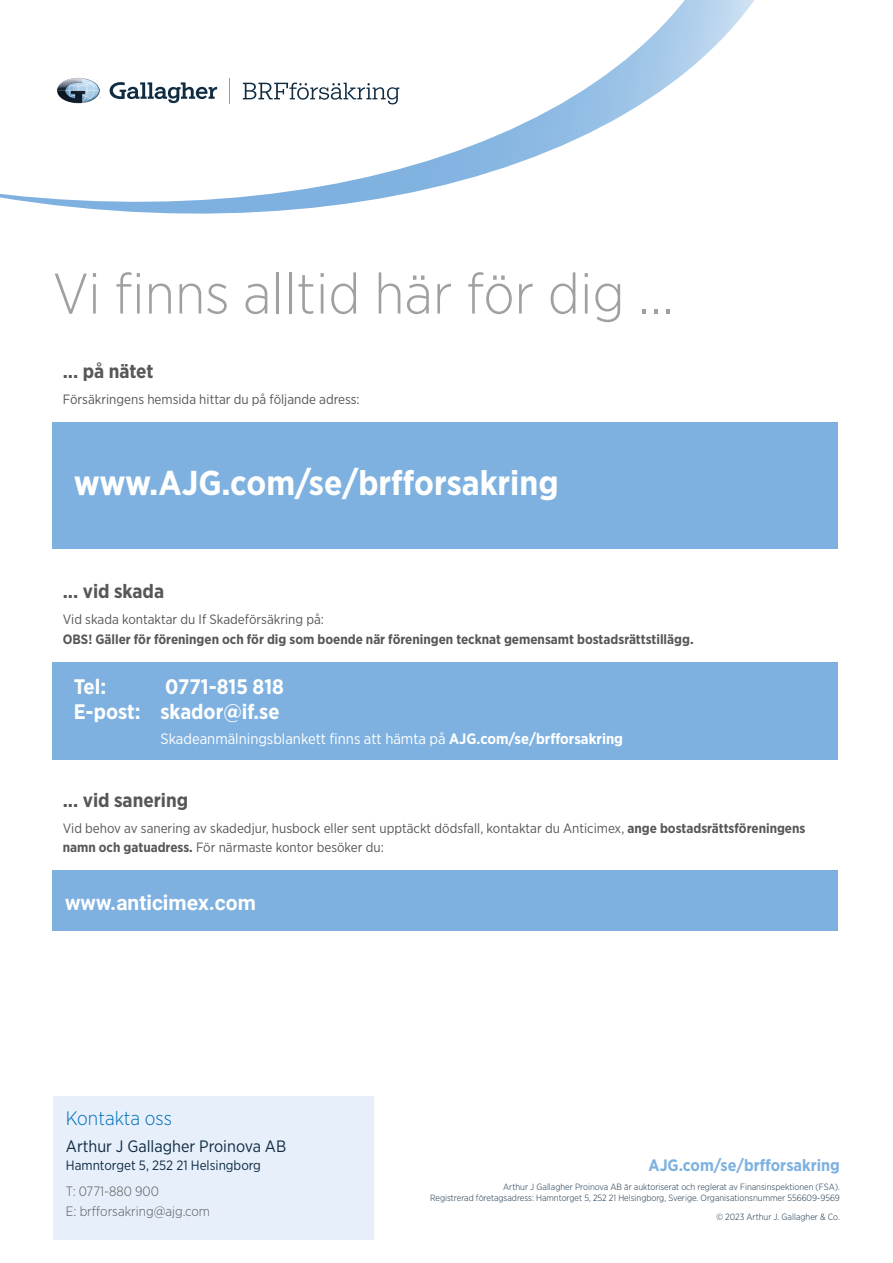
<style>
.page{position:relative;width:893px;height:1263px;background:#fff}
.page>*{position:absolute;margin:0;border:0;box-sizing:border-box;transform-origin:0 0}
.t1{font:300 57px "Gotham Narrow";color:#9fa1a0}
.t2{font:700 34.5px "Gotham Narrow";color:#fff}
.t3{font:700 21px/25.2px "Gotham Narrow";color:#fff;text-align:right}
.t4{font:700 21px "Roboto";color:#fff}
.t5{font:700 19.5px "Gotham Narrow";color:#575756}
.t6{font:300 19.5px "Gotham Narrow";color:#006fb7}
.t7{font:16.5px "Gotham Narrow";color:#102c43}
.t8{font:700 16.5px "Gotham Narrow";color:#7eb1e0}
.t9{font:15px "Gotham Narrow";color:#fff}
.t10{font:13.5px/19.5px "Gotham Narrow";color:#575756}
.t11{font:700 13.5px "Gotham Narrow";color:#575756}
.t12{font:300 13.5px/20.4px "Gotham Narrow";color:#585856}
.t13{font:13.5px "Gotham Narrow";color:#102c43}
.t14{font:12px "Gotham Narrow";color:#555755}
.t15{font:500 10.5px "Gotham Narrow";color:#0e2c43}
.t16{font:9.75px "Gotham Narrow";letter-spacing:.025em;color:#555755}
.t17{font:300 9px/10.8px "Gotham Narrow";color:#102c43;text-align:right}
.s1{font-weight:700}
</style>
<div class="page">
<div style="left:52px;top:423px;width:786px;height:126px;background:#7eb1e0"></div>
<svg style="left:0;top:0;width:755px;height:214px"></svg>
<div style="left:26px;top:27px;width:329px;height:139px;background:#fff"></div>
<div style="left:52px;top:662px;width:786px;height:97px;background:#7eb1e0"></div>
<div style="left:52px;top:870px;width:786px;height:61px;background:#7eb1e0"></div>
<svg style="left:110px;top:78px;width:289px;height:41px"></svg>
<img style="left:57px;top:78px;width:43px;height:25px">
<div style="left:53px;top:1096px;width:321px;height:144px;background:#e7effa"></div>
<h1 class="t1" style="left:52px;top:259px;width:623px">Vi finns alltid här för dig ...</h1>
<h3 class="t5" style="left:63px;top:359px;width:92px">... på nätet</h3>
<p class="t10" style="left:63px;top:390px;width:298px">Försäkringens hemsida hittar du på följande adress:</p>
<p class="t16" style="left:60px;top:371px;width:92px">NAMES OF INSURED</p>
<h2 class="t2" style="left:74px;top:461px;width:486px">www.AJG.com/se/brfforsakring</h2>
<h3 class="t5" style="left:63px;top:579px;width:103px">... vid skada</h3>
<p class="t10" style="left:63px;top:610px;width:263px">Vid skada kontaktar du If Skadeförsäkring på:</p>
<p class="t11" style="left:63px;top:630px;width:632px">OBS! Gäller för föreningen och för dig som boende när föreningen tecknat gemensamt bostadsrättstillägg.</p>
<p class="t16" style="left:60px;top:626px;width:74px">CONTACT NAME</p>
<h3 class="t3" style="left:74px;top:673px;width:34px">Tel:</h3>
<h3 class="t3" style="left:74px;top:673px;width:212px">0771-815 818<br>E-post: skador@if.se</h3>
<p class="t9" style="left:160px;top:729px;width:464px">Skadeanmälningsblankett finns att hämta på <span class="s1">AJG.com/se/brfforsakring</span></p>
<h3 class="t5" style="left:63px;top:787px;width:127px">... vid sanering</h3>
<p class="t10" style="left:63px;top:818px;width:744px">Vid behov av sanering av skadedjur, husbock eller sent upptäckt dödsfall, kontaktar du Anticimex, <span class="s1">ange bostadsrättsföreningens namn och gatuadress.</span> För närmaste kontor besöker du:</p>
<p class="t14" style="left:60px;top:838px;width:297px">For how many years have you been organising this event?</p>
<h3 class="t4" style="left:65px;top:887px;width:192px">www.anticimex.com</h3>
<h3 class="t6" style="left:66px;top:1106px;width:108px">Kontakta oss</h3>
<p class="t7" style="left:66px;top:1136px;width:222px">Arthur J Gallagher Proinova AB</p>
<p class="t13" style="left:66px;top:1157px;width:197px">Hamntorget 5, 252 21 Helsingborg</p>
<p class="t12" style="left:66px;top:1180px;width:146px">T: 0771-880 900<br>E: brfforsakring@ajg.com</p>
<p class="t8" style="left:648px;top:1155px;width:193px">AJG.com/se/brfforsakring</p>
<p class="t17" style="left:430px;top:1181px;width:411px">Arthur J Gallagher Proinova AB är auktoriserat och reglerat av Finansinspektionen (FSA).<br>Registrerad företagsadress: Hamntorget 5, 252 21 Helsingborg, Sverige. Organisationsnummer 556609-9569</p>
<p class="t17" style="left:716px;top:1212px;width:125px">© 2023 Arthur J. Gallagher &amp; Co.</p>
<p class="t15" style="left:757px;top:1215px;width:83px">www.AJG.com/se</p>
</div>
